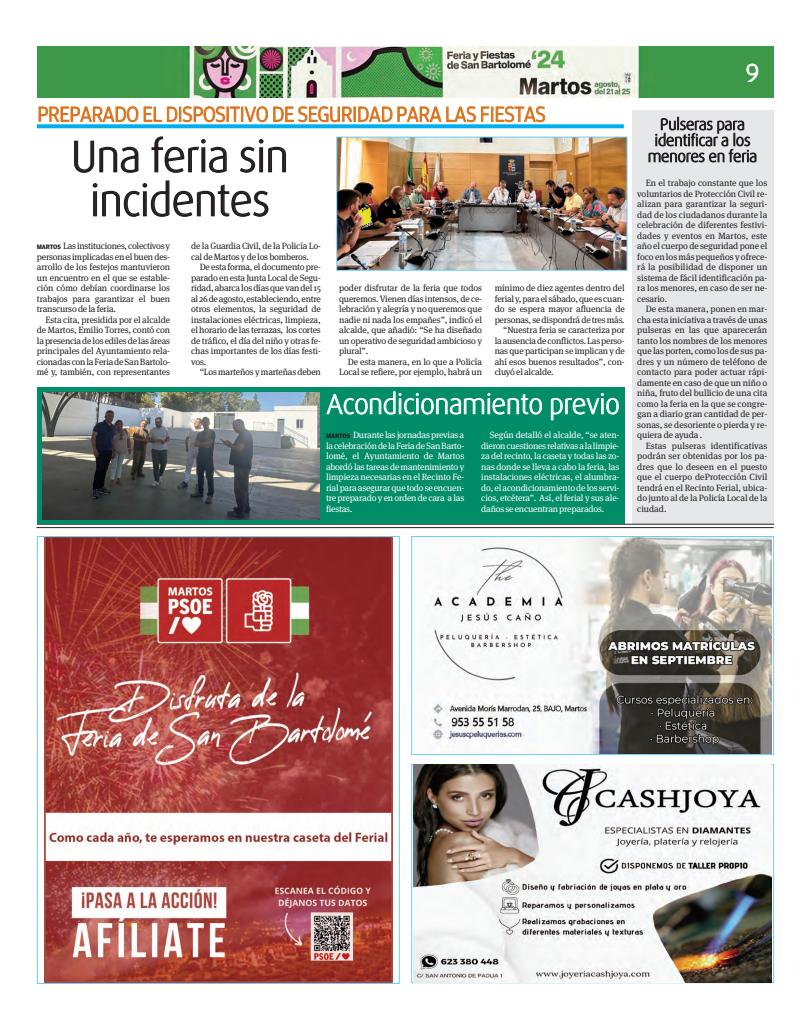
<style>
.page{position:relative;width:811px;height:1021px;background:#fff}
.page>*{position:absolute;margin:0;border:0;box-sizing:border-box;transform-origin:0 0}
.t1{font:300 44px/44px "Dax";letter-spacing:-.02em;color:#231f20;text-align:center;scale:1.05 1}
.t2{font:300 28px "Dax";letter-spacing:-.02em;color:#fff;scale:1.05 1}
.t3{font:300 26px "Amplitude";color:#fff}
.t4{font:300 22px "Amplitude";letter-spacing:-.035em;color:#dc721b}
.t5{font:300 16px/16px "Dax";letter-spacing:-.02em;color:#231f20;text-align:center;scale:1.05 1}
.t6{font:9.1px/10.5px "Meta Serif OT";letter-spacing:-.015em;color:#231f20;text-align:justify}
.t7{font:9.1px/10.5px "Meta Serif OT";letter-spacing:-.02em;color:#fff;text-align:justify}
.s1{font-family:"Amplitude";font-weight:700;font-size:6.8px}
.s2{font-family:"Amplitude";font-weight:700;font-size:6.8px;color:#231f20}
</style>
<div class="page">
<div style="left:632px;top:111px;width:142px;height:413px;background:#e6e7e9"></div>
<svg style="left:37px;top:124px;width:587px;height:4px;fill:#00aeef"></svg>
<img style="left:44px;top:538px;width:348px;height:443px">
<img style="left:338px;top:138px;width:287px;height:131px">
<div style="left:336px;top:136px;width:291px;height:135px;border:1px solid #6bcff6"></div>
<img style="left:38px;top:47px;width:735px;height:51px">
<hr style="left:37px;top:524px;width:737px;height:1px;background:#231f20">
<hr style="left:36px;top:527px;width:737px;height:1px;background:#231f20">
<div style="left:37px;top:387px;width:587px;height:137px;background:#008d68"></div>
<img style="left:43px;top:392px;width:277px;height:127px">
<div style="left:411px;top:536px;width:363px;height:219px;border:1px solid #6bcff6"></div>
<img style="left:414px;top:537px;width:357px;height:217px">
<div style="left:411px;top:764px;width:363px;height:219px;border:1px solid #6bcff6"></div>
<img style="left:414px;top:765px;width:357px;height:217px">
<h3 class="t4" style="left:37px;top:101px;width:510px">PREPARADO EL DISPOSITIVO DE SEGURIDAD PARA LAS FIESTAS</h3>
<h1 class="t1" style="left:71px;top:139px;width:209px">Una feria sin incidentes</h1>
<p class="t6" style="left:37px;top:241px;width:135px"><span class="s1">MARTOS</span> Lasinstituciones,colectivosy personas implicadas en el buen des&shy;arrollo de los festejos mantuvieron un encuentro en el que se estable&shy;ción cómo debían coordinarse los trabajos para garantizar el buen transcurso de la feria.</p>
<p class="t6" style="left:37px;top:315px;width:135px;text-indent:8px">Esta cita, presidida por el alcalde de Martos, Emilio Torres, contó con lapresenciadelosedilesdelasáreas principales del Ayuntamiento rela&shy;cionadasconlaFeriadeSanBartolo&shy;mé y, también, con representantes</p>
<p class="t6" style="left:191px;top:241px;width:131px">de la Guardia Civil, de la Policía Lo&shy;cal de Martos y de los bomberos.</p>
<p class="t6" style="left:191px;top:262px;width:131px;text-indent:8px">De esta forma, el documento pre&shy;parado en esta Junta Local de Segu&shy;ridad, abarca los días que van del 15 al26deagosto,estableciendo,entre otros elementos, la seguridad de instalaciones eléctricas, limpieza, el horario de las terrazas, los cortes de tráfico, el día del niño y otras fe&shy;chas importantes de los días festi&shy;vos.</p>
<p class="t6" style="left:200px;top:367px;width:123px">“Los marteños y marteñas deben</p>
<p class="t6" style="left:339px;top:283px;width:144px">poder disfrutar de la feria que todos queremos. Vienen días intensos, de ce&shy;lebración y alegría y no queremos que nadie ni nada los empañes”, indicó el alcalde, que añadió: “Se ha diseñado un operativo de seguridad ambicioso y plural”.</p>
<p class="t6" style="left:339px;top:357px;width:144px;text-align:right">De esta manera, en lo que a Policía<br>Local se refiere, por ejemplo, habrá un</p>
<p class="t6" style="left:495px;top:283px;width:132px">mínimo de diez agentes dentro del</p>
<p class="t6" style="left:495px;top:294px;width:132px">ferial y, para el sábado, que es cuan-</p>
<p class="t6" style="left:495px;top:304px;width:132px">do se espera mayor afluencia de</p>
<p class="t6" style="left:495px;top:315px;width:132px">personas, se dispondrá de tres más.</p>
<p class="t6" style="left:503px;top:325px;width:123px">“Nuestra feria se caracteriza por</p>
<p class="t6" style="left:495px;top:336px;width:132px">la ausencia de conflictos. Las perso-</p>
<p class="t6" style="left:495px;top:346px;width:132px">nas que participan se implican y de</p>
<p class="t6" style="left:495px;top:357px;width:132px">ahí esos buenos resultados”, con-</p>
<p class="t6" style="left:495px;top:367px;width:60px">cluyó el alcalde.</p>
<h2 class="t2" style="left:326px;top:394px;width:281px">Acondicionamiento previo</h2>
<p class="t7" style="left:326px;top:430px;width:140px"><span class="s2">MARTOS</span> Durante las jornadas previas a la celebración de la Feria de San Barto&shy;lomé, el Ayuntamiento de Martos abordó las tareas de mantenimiento y limpieza necesarias en el Recinto Fe&shy;rial para asegurar que todo se encuen&shy;tre preparado y en orden de cara a las fiestas.</p>
<p class="t7" style="left:481px;top:430px;width:140px;text-indent:8px">Según detalló el alcalde, “se aten&shy;dieron cuestiones relativas a la limpie&shy;za del recinto, la caseta y todas las zo&shy;nas donde se lleva a cabo la feria, las instalaciones eléctricas, el alumbra&shy;do, el acondicionamiento de los servi&shy;cios, etcétera”. Así, el ferial y sus ale&shy;daños se encuentran preparados.</p>
<h3 class="t3" style="left:745px;top:57px;width:15px">9</h3>
<h3 class="t5" style="left:648px;top:118px;width:106px">Pulseras para identificar a los menores en feria</h3>
<p class="t6" style="left:637px;top:179px;width:132px;text-indent:9px">En el trabajo constante que los voluntarios de Protección Civil re&shy;alizan para garantizar la seguri&shy;dad de los ciudadanos durante la celebración de diferentes festivi&shy;dades y eventos en Martos, este año el cuerpo de seguridad pone el foco en los más pequeños y ofrece&shy;rá la posibilidad de disponer un sistema de fácil identificación pa&shy;ra los menores, en caso de ser ne&shy;cesario.</p>
<p class="t6" style="left:637px;top:304px;width:132px;text-indent:9px">De esta manera, ponen en mar&shy;cha esta iniciativa a través de unas pulseras en las que aparecerán tanto los nombres de los menores que las porten, como los de sus pa&shy;dres y un número de teléfono de contacto para poder actuar rápi&shy;damente en caso de que un niño o niña, fruto del bullicio de una cita como la feria en la que se congre&shy;gan a diario gran cantidad de per&shy;sonas, se desoriente o pierda y re&shy;quiera de ayuda .</p>
<p class="t6" style="left:637px;top:441px;width:132px;text-indent:8px">Estas pulseras identificativas podrán ser obtenidas por los pa&shy;dres que lo deseen en el puesto que el cuerpo deProtección Civil tendrá en el Recinto Ferial, ubica&shy;do junto al de la Policía Local de la ciudad.</p>
</div>
